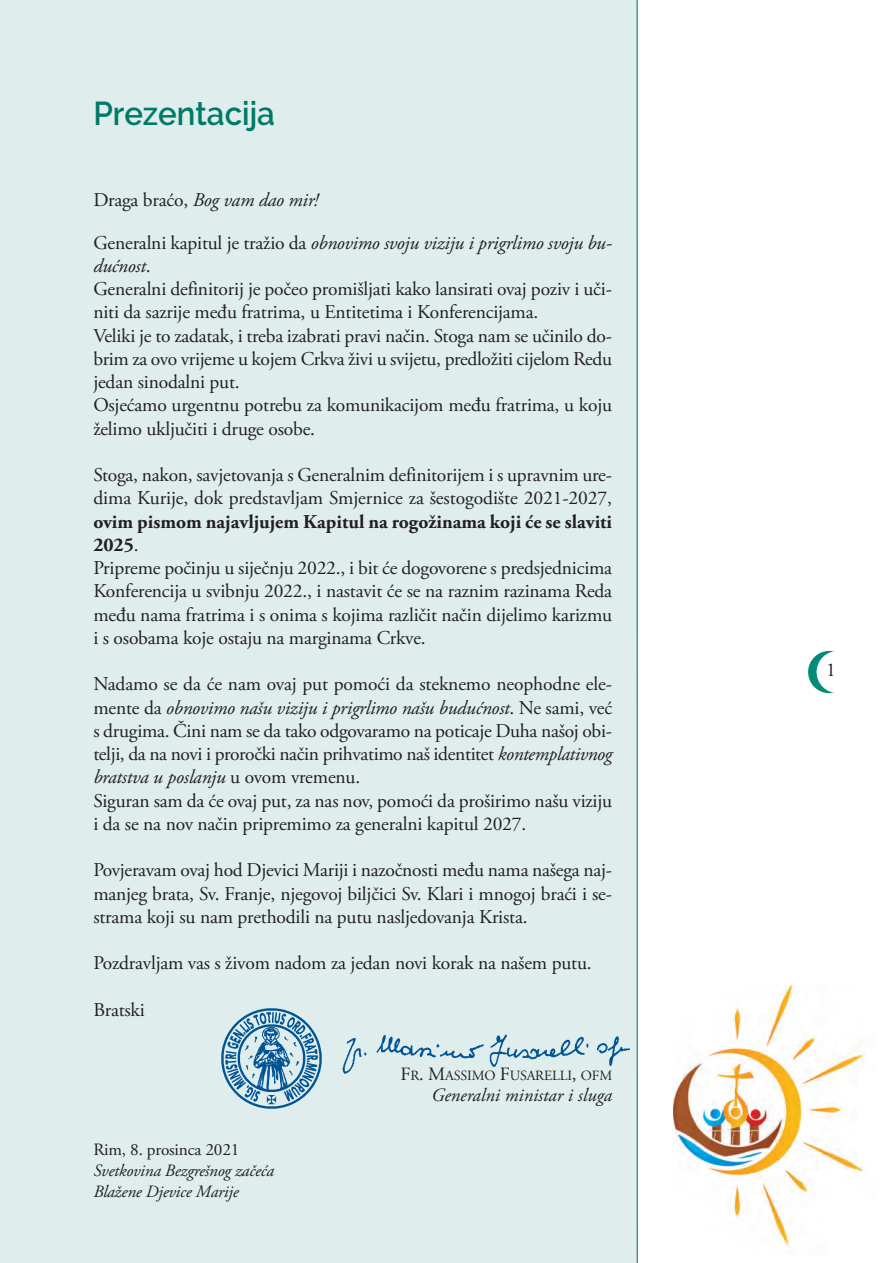
<style>
.page{position:relative;width:893px;height:1263px;background:#fff}
.page>*{position:absolute;margin:0;border:0;box-sizing:border-box;transform-origin:0 0}
.t1{font:600 33px "Raleway";color:#007a66;scale:.95 1}
.t2{font:19.5px/23.2px "Adobe Garamond Pro";letter-spacing:-.01em;color:#231f20}
.t3{font:italic 19.5px/42.8px "Adobe Garamond Pro";letter-spacing:-.01em;color:#231f20}
.t4{font:19.5px "Adobe Garamond";color:#231f20}
.t5{font:italic 18.75px "Adobe Garamond Pro";color:#231f20}
.t6{font:italic 17.25px/21px "Adobe Garamond Pro";letter-spacing:-.01em;color:#231f20}
.t7{font:17.25px "Adobe Garamond Pro";letter-spacing:-.01em;color:#231f20}
.t8{font:14.1px "Adobe Garamond Pro";letter-spacing:-.015em;color:#231f20}
.s1{font-style:normal}
.s2{font-style:italic}
.s3{font-weight:700}
.s4{font-size:18.75px}
</style>
<div class="page">
<img style="left:673px;top:985px;width:194px;height:270px">
<div style="left:0;top:0;width:637px;height:1263px;background:#dfeeec"></div>
<hr style="left:636px;top:0;width:2px;height:1263px;background:#007a66">
<img style="left:342px;top:1034px;width:288px;height:40px">
<img style="left:221px;top:1009px;width:101px;height:100px">
<div style="left:808px;top:651px;width:42px;height:42px;background:#008d77;border-radius:50%"></div>
<div style="left:816px;top:651px;width:43px;height:42px;background:#fff;border-radius:50%"></div>
<h1 class="t1" style="left:93px;top:94px;width:193px">Prezentacija</h1>
<p class="t3" style="left:93px;top:180px;width:520px"><span class="s1">Draga braćo,</span> Bog vam dao mir!<br><span class="s1">Generalni kapitul je tražio da</span> obnovimo svoju viziju i prigrlimo svoju bu-</p>
<p class="t2" style="left:93px;top:256px;width:520px"><span class="s2">dućnost</span>.<br>Generalni definitorij je počeo promišljati kako lansirati ovaj poziv i uči&shy;niti da sazrije među fratrima, u Entitetima i Konferencijama.<br>Veliki je to zadatak, i treba izabrati pravi način. Stoga nam se učinilo do&shy;brim za ovo vrijeme u kojem Crkva živi u svijetu, predložiti cijelom Redu jedan sinodalni put.<br>Osjećamo urgentnu potrebu za komunikacijom među fratrima, u koju želimo uključiti i druge osobe.</p>
<p class="t2" style="left:93px;top:465px;width:520px">Stoga, nakon, savjetovanja s Generalnim definitorijem i s upravnim ure&shy;dima Kurije, dok predstavljam Smjernice za šestogodište 2021-2027,</p>
<p class="t2" style="left:93px;top:512px;width:520px"><span class="s3">ovim pismom najavljujem Kapitul na rogožinama koji će se slaviti 2025</span>.<br>Pripreme počinju u siječnju 2022., i bit će dogovorene s predsjednicima Konferencija u svibnju 2022., i nastavit će se na raznim razinama Reda među nama fratrima i s onima s kojima različit način dijelimo karizmu i s osobama koje ostaju na marginama Crkve.</p>
<p class="t2" style="left:93px;top:674px;width:520px">Nadamo se da će nam ovaj put pomoći da steknemo neophodne ele&shy;mente da <span class="s2">obnovimo našu viziju i prigrlimo našu budućnost</span>. Ne sami, već s drugima. Čini nam se da tako odgovaramo na poticaje Duha našoj obi&shy;telji, da na novi i proročki način prihvatimo naš identitet <span class="s2">kontemplativnog bratstva u poslanju</span> u ovom vremenu.<br>Siguran sam da će ovaj put, za nas nov, pomoći da proširimo našu viziju i da se na nov način pripremimo za generalni kapitul 2027.</p>
<p class="t2" style="left:93px;top:860px;width:520px;text-align:justify">Povjeravam ovaj hod Djevici Mariji i nazočnosti među nama našega naj&shy;manjeg brata, Sv. Franje, njegovoj biljčici Sv. Klari i mnogoj braći i se&shy;strama koji su nam prethodili na putu nasljedovanja Krista.</p>
<p class="t2" style="left:93px;top:953px;width:500px">Pozdravljam vas s živom nadom za jedan novi korak na našem putu.</p>
<p class="t2" style="left:93px;top:1000px;width:53px">Bratski</p>
<p class="t7" style="left:93px;top:1142px;width:148px">Rim, 8. prosinca 2021</p>
<p class="t6" style="left:93px;top:1161px;width:182px">Svetkovina Bezgrešnog začeća<br>Blažene Djevice Marije</p>
<p class="t8" style="left:400px;top:1070px;width:213px"><span class="s4">F</span>R<span class="s4">. M</span>ASSIMO <span class="s4">F</span>USARELLI<span class="s4">,</span> OFM</p>
<p class="t5" style="left:432px;top:1087px;width:182px">Generalni ministar i sluga</p>
<p class="t4" style="left:826px;top:662px;width:11px">1</p>
</div>
